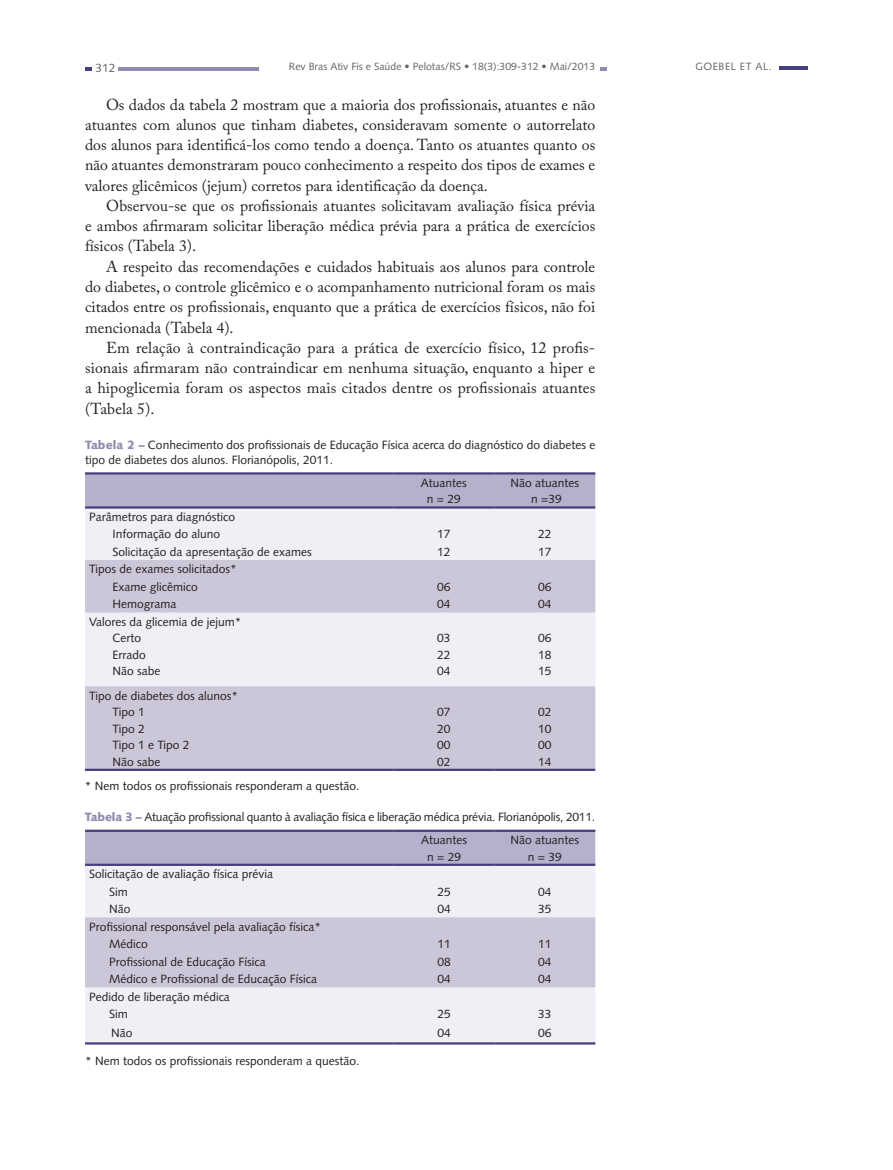
<style>
.page{position:relative;width:893px;height:1170px;background:#fff}
.page>*{position:absolute;margin:0;border:0;box-sizing:border-box;transform-origin:0 0}
.t1{font:15.75px/20.2px "Adobe Caslon Pro";color:#231f20;text-align:justify}
.t2{font:12px/16.5px "Syntax LT Std";color:#231f20}
.t3{font:12px "Syntax LT Std";color:#636366}
.t4{font:10.5px "Syntax LT Std";color:#636366}
.t5{font:10.5px "Syntax LT Std";letter-spacing:.05em;color:#636366}
.s1{font-weight:900;color:#938bad}
</style>
<div class="page">
<svg style="left:85px;top:67px;width:6px;height:4px"></svg>
<hr style="left:118px;top:67px;width:141px;height:4px;background:#938bad">
<hr style="left:779px;top:66px;width:29px;height:4px;background:#44407d">
<svg style="left:600px;top:67px;width:6px;height:4px"></svg>
<div style="left:85px;top:474px;width:510px;height:32px;background:#b5b1cc"></div>
<div style="left:85px;top:508px;width:510px;height:52px;background:#f0eff5"></div>
<svg style="left:85px;top:560px;width:510px;height:208px;fill:#cbc7d8"></svg>
<hr style="left:85px;top:472px;width:308px;height:2px;background:#44407d">
<hr style="left:393px;top:472px;width:101px;height:2px;background:#44407d">
<hr style="left:494px;top:472px;width:101px;height:2px;background:#44407d">
<hr style="left:85px;top:506px;width:308px;height:2px;background:#44407d">
<hr style="left:393px;top:506px;width:101px;height:2px;background:#44407d">
<hr style="left:494px;top:506px;width:101px;height:2px;background:#44407d">
<hr style="left:85px;top:768px;width:308px;height:3px;background:#44407d">
<hr style="left:393px;top:768px;width:101px;height:3px;background:#44407d">
<hr style="left:494px;top:768px;width:101px;height:3px;background:#44407d">
<div style="left:85px;top:831px;width:510px;height:32px;background:#b5b1cc"></div>
<div style="left:85px;top:865px;width:510px;height:177px;background:#f0eff5"></div>
<div style="left:85px;top:917px;width:510px;height:70px;background:#cbc7d8"></div>
<hr style="left:85px;top:829px;width:309px;height:2px;background:#44407d">
<hr style="left:394px;top:829px;width:101px;height:2px;background:#44407d">
<hr style="left:495px;top:829px;width:100px;height:2px;background:#44407d">
<hr style="left:85px;top:863px;width:309px;height:2px;background:#44407d">
<hr style="left:394px;top:863px;width:101px;height:2px;background:#44407d">
<hr style="left:495px;top:863px;width:100px;height:2px;background:#44407d">
<hr style="left:85px;top:1042px;width:309px;height:2px;background:#44407d">
<hr style="left:394px;top:1042px;width:101px;height:2px;background:#44407d">
<hr style="left:495px;top:1042px;width:100px;height:2px;background:#44407d">
<p class="t3" style="left:95px;top:60px;width:22px">312</p>
<p class="t4" style="left:289px;top:60px;width:308px">Rev Bras Ativ Fis e Saúde • Pelotas/RS • 18(3):309-312 • Mai/2013</p>
<p class="t5" style="left:695px;top:60px;width:78px">Goebel et al.</p>
<p class="t1" style="left:85px;top:94px;width:512px;text-indent:21px">Os dados da tabela 2 mostram que a maioria dos profissionais, atuantes e não atuantes com alunos que tinham diabetes, consideravam somente o autorrelato dos alunos para identificá-los como tendo a doença. Tanto os atuantes quanto os não atuantes demonstraram pouco conhecimento a respeito dos tipos de exames e valores glicêmicos (jejum) corretos para identificação da doença.</p>
<p class="t1" style="left:85px;top:195px;width:512px;text-indent:21px">Observou-se que os profissionais atuantes solicitavam avaliação física prévia e ambos afirmaram solicitar liberação médica prévia para a prática de exercícios físicos (Tabela 3).</p>
<p class="t1" style="left:85px;top:256px;width:512px;text-indent:21px">A respeito das recomendações e cuidados habituais aos alunos para controle do diabetes, o controle glicêmico e o acompanhamento nutricional foram os mais citados entre os profissionais, enquanto que a prática de exercícios físicos, não foi mencionada (Tabela 4).</p>
<p class="t1" style="left:85px;top:337px;width:512px;text-indent:21px">Em relação à contraindicação para a prática de exercício físico, 12 profis&shy;sionais afirmaram não contraindicar em nenhuma situação, enquanto a hiper e a hipoglicemia foram os aspectos mais citados dentre os profissionais atuantes (Tabela 5).</p>
<p class="t2" style="left:85px;top:437px;width:512px;line-height:15px"><span class="s1">Tabela 2 –</span> Conhecimento dos profissionais de Educação Física acerca do diagnóstico do diabetes e tipo de diabetes dos alunos. Florianópolis, 2011.</p>
<p class="t2" style="left:421px;top:474px;width:48px;text-align:center">Atuantes n = 29</p>
<p class="t2" style="left:510px;top:474px;width:70px;text-align:center">Não atuantes n =39</p>
<p class="t2" style="left:113px;top:508px;width:124px;line-height:17.5px;text-indent:-23px">Parâmetros para diagnóstico<br>Informação do aluno</p>
<p class="t2" style="left:437px;top:526px;width:15px">17</p>
<p class="t2" style="left:538px;top:526px;width:15px">22</p>
<p class="t2" style="left:113px;top:543px;width:201px">Solicitação da apresentação de exames</p>
<p class="t2" style="left:437px;top:543px;width:15px">12</p>
<p class="t2" style="left:538px;top:543px;width:15px">17</p>
<p class="t2" style="left:113px;top:560px;width:126px;line-height:17.5px;text-indent:-23px">Tipos de exames solicitados*<br>Exame glicêmico</p>
<p class="t2" style="left:437px;top:578px;width:15px">06</p>
<p class="t2" style="left:538px;top:578px;width:15px">06</p>
<p class="t2" style="left:113px;top:596px;width:66px">Hemograma</p>
<p class="t2" style="left:437px;top:596px;width:15px">04</p>
<p class="t2" style="left:538px;top:596px;width:15px">04</p>
<p class="t2" style="left:113px;top:613px;width:130px;text-indent:-23px">Valores da glicemia de jejum*<br>Certo<br>Errado<br>Não sabe</p>
<p class="t2" style="left:437px;top:630px;width:15px;text-align:justify">03<br>22<br>04</p>
<p class="t2" style="left:538px;top:630px;width:15px;text-align:justify">06<br>18<br>15</p>
<p class="t2" style="left:113px;top:687px;width:127px;text-indent:-23px">Tipo de diabetes dos alunos*<br>Tipo 1<br>Tipo 2<br>Tipo 1 e Tipo 2<br>Não sabe</p>
<p class="t2" style="left:437px;top:703px;width:15px;text-align:justify">07<br>20<br>00<br>02</p>
<p class="t2" style="left:538px;top:703px;width:15px;text-align:justify">02<br>10<br>00<br>14</p>
<p class="t2" style="left:85px;top:777px;width:276px">* Nem todos os profissionais responderam a questão.</p>
<p class="t2" style="left:421px;top:805px;width:176px;line-height:22.8px;text-indent:-336px"><span class="s1">Tabela 3 –</span> Atuação profissional quanto à avaliação física e liberação médica prévia. Florianópolis, 2011.<br>Atuantes</p>
<p class="t2" style="left:427px;top:848px;width:35px">n = 29</p>
<p class="t2" style="left:511px;top:831px;width:70px;text-align:center">Não atuantes n = 39</p>
<p class="t2" style="left:109px;top:865px;width:165px;line-height:17.5px;text-indent:-20px">Solicitação de avaliação física prévia<br>Sim</p>
<p class="t2" style="left:437px;top:883px;width:15px">25</p>
<p class="t2" style="left:538px;top:883px;width:15px">04</p>
<p class="t2" style="left:109px;top:900px;width:23px">Não</p>
<p class="t2" style="left:437px;top:900px;width:15px">04</p>
<p class="t2" style="left:538px;top:900px;width:15px">35</p>
<p class="t2" style="left:109px;top:917px;width:213px;line-height:17.5px;text-indent:-20px">Profissional responsável pela avaliação física*<br>Médico</p>
<p class="t2" style="left:437px;top:935px;width:15px">11</p>
<p class="t2" style="left:538px;top:935px;width:15px">11</p>
<p class="t2" style="left:109px;top:953px;width:158px">Profissional de Educação Física</p>
<p class="t2" style="left:437px;top:953px;width:15px">08</p>
<p class="t2" style="left:538px;top:953px;width:15px">04</p>
<p class="t2" style="left:109px;top:970px;width:209px">Médico e Profissional de Educação Física</p>
<p class="t2" style="left:437px;top:970px;width:15px">04</p>
<p class="t2" style="left:538px;top:970px;width:15px">04</p>
<p class="t2" style="left:109px;top:987px;width:122px;line-height:17.5px;text-indent:-20px">Pedido de liberação médica<br>Sim</p>
<p class="t2" style="left:437px;top:1005px;width:15px">25</p>
<p class="t2" style="left:538px;top:1005px;width:15px">33</p>
<p class="t2" style="left:111px;top:1024px;width:23px">Não</p>
<p class="t2" style="left:437px;top:1024px;width:15px">04</p>
<p class="t2" style="left:538px;top:1024px;width:15px">06</p>
<p class="t2" style="left:85px;top:1052px;width:276px">* Nem todos os profissionais responderam a questão.</p>
</div>
